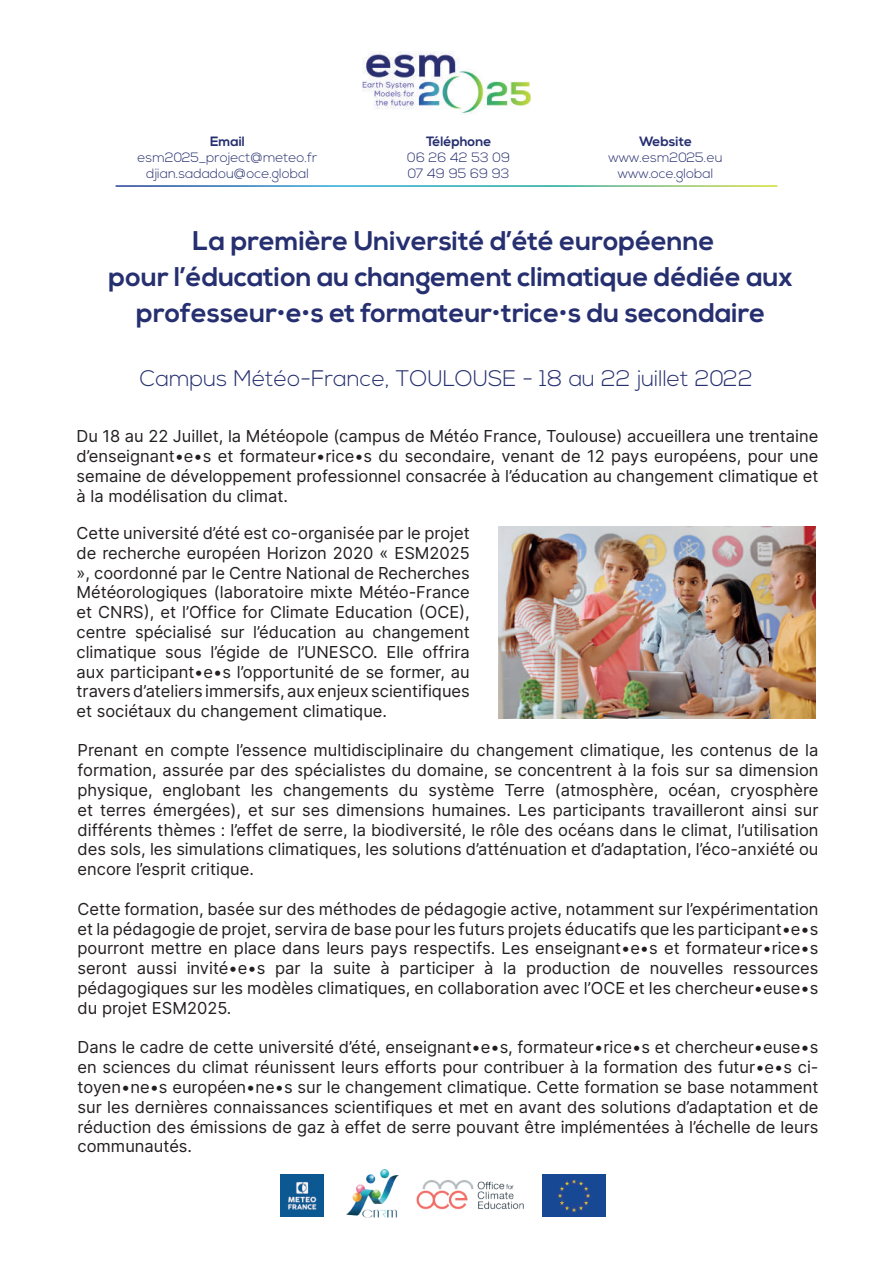
<style>
.page{position:relative;width:893px;height:1263px;background:#fff}
.page>*{position:absolute;margin:0;border:0;box-sizing:border-box;transform-origin:0 0}
.t1{font:700 27px/36px "Nexa";color:#262f6f;text-align:center}
.t2{font:300 22.5px "Nexa";color:#262f6f}
.t3{font:16.5px/19.8px "Inter";color:#231f20;text-align:justify}
.t4{font:300 13.5px/16.2px "Nexa";color:#262f6f;text-align:center}
.t5{font:700 13.5px "Nexa";color:#262f6f}
.s1{font-weight:300}
</style>
<div class="page">
<img style="left:362px;top:52px;width:169px;height:63px">
<img style="left:499px;top:526px;width:316px;height:193px">
<img style="left:543px;top:1175px;width:63px;height:42px">
<img style="left:281px;top:1175px;width:42px;height:42px">
<img style="left:416px;top:1180px;width:108px;height:30px">
<img style="left:347px;top:1169px;width:51px;height:48px">
<p class="t5" style="left:210px;top:133px;width:36px">Email</p>
<p class="t4" style="left:138px;top:150px;width:181px">esm2025_project@meteo.fr djian.sadadou@oce.global</p>
<p class="t5" style="left:426px;top:133px;width:67px">Téléphone</p>
<p class="t4" style="left:407px;top:150px;width:104px;text-align:left">06 26 42 53 09<br>07 49 95 69 93</p>
<p class="t5" style="left:639px;top:133px;width:54px">Website</p>
<p class="t4" style="left:608px;top:150px;width:115px">www.esm2025.eu www.oce.global</p>
<h1 class="t1" style="left:109px;top:224px;width:686px">La première Université d’été européenne<br>pour l’éducation au changement climatique dédiée aux professeur<span class="s1">•</span>e<span class="s1">•</span>s et formateur<span class="s1">•</span>trice<span class="s1">•</span>s du secondaire</h1>
<h2 class="t2" style="left:140px;top:365px;width:614px">Campus Météo-France, TOULOUSE - 18 au 22 juillet 2022</h2>
<p class="t3" style="left:77px;top:426px;width:743px">Du 18 au 22 Juillet, la Météopole (campus de Météo France, Toulouse) accueillera une trentaine d’enseignant•e•s et formateur•rice•s du secondaire, venant de 12 pays européens, pour une semaine de développement professionnel consacrée à l’éducation au changement climatique et à la modélisation du climat.</p>
<p class="t3" style="left:77px;top:523px;width:395px">Cette université d’été est co-organisée par le projet de recherche européen Horizon 2020 « ESM2025 », coordonné par le Centre National de Recherches Météorologiques (laboratoire mixte Météo-France et CNRS), et l’Office for Climate Education (OCE), centre spécialisé sur l’éducation au changement climatique sous l’égide de l’UNESCO. Elle offrira aux participant•e•s l’opportunité de se former, au travers d’ateliers immersifs, aux enjeux scientifiques et sociétaux du changement climatique.</p>
<p class="t3" style="left:78px;top:740px;width:742px">Prenant en compte l’essence multidisciplinaire du changement climatique, les contenus de la formation, assurée par des spécialistes du domaine, se concentrent à la fois sur sa dimension physique, englobant les changements du système Terre (atmosphère, océan, cryosphère et terres émergées), et sur ses dimensions humaines. Les participants travailleront ainsi sur différents thèmes : l’effet de serre, la biodiversité, le rôle des océans dans le climat, l’utilisation des sols, les simulations climatiques, les solutions d’atténuation et d’adaptation, l’éco-anxiété ou encore l’esprit critique.</p>
<p class="t3" style="left:78px;top:898px;width:742px">Cette formation, basée sur des méthodes de pédagogie active, notamment sur l’expérimentation et la pédagogie de projet, servira de base pour les futurs projets éducatifs que les participant•e•s pourront mettre en place dans leurs pays respectifs. Les enseignant•e•s et formateur•rice•s seront aussi invité•e•s par la suite à participer à la production de nouvelles ressources pédagogiques sur les modèles climatiques, en collaboration avec l’OCE et les chercheur•euse•s du projet ESM2025.</p>
<p class="t3" style="left:78px;top:1037px;width:742px">Dans le cadre de cette université d’été, enseignant•e•s, formateur•rice•s et chercheur•euse•s en sciences du climat réunissent leurs efforts pour contribuer à la formation des futur•e•s ci&shy;toyen•ne•s européen•ne•s sur le changement climatique. Cette formation se base notamment sur les dernières connaissances scientifiques et met en avant des solutions d’adaptation et de réduction des émissions de gaz à effet de serre pouvant être implémentées à l’échelle de leurs communautés.</p>
</div>
